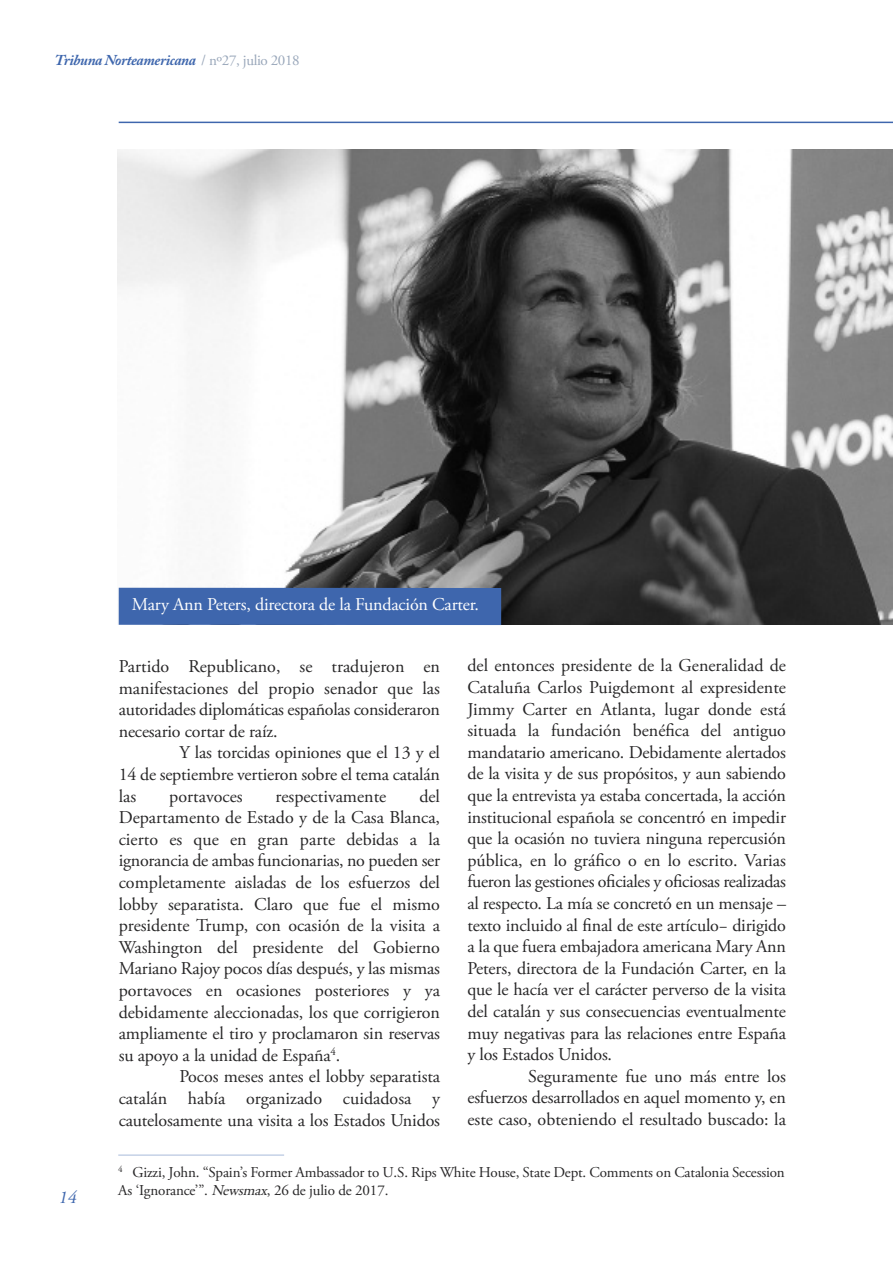
<style>
.page{position:relative;width:893px;height:1263px;background:#fff}
.page>*{position:absolute;margin:0;border:0;box-sizing:border-box;transform-origin:0 0}
.t1{font:18px/21.6px "Adobe Garamond Pro";letter-spacing:-.01em;color:#272627;text-align:justify}
.t2{font:18px "Adobe Garamond Pro";letter-spacing:-.01em;color:#fff}
.t3{font:italic 18px "Adobe Garamond Pro";color:#3e66ad}
.t4{font:15px/18px "Adobe Garamond Pro";letter-spacing:-.01em;color:#272627}
.t5{font:italic 700 15px "Adobe Caslon Pro";letter-spacing:-.025em;color:#3e66ad}
.s1{font-family:"Adobe Garamond Pro";font-weight:400;font-style:normal;color:#99a7ba}
.s2{font-style:italic}
</style>
<div class="page">
<hr style="left:119px;top:122px;width:774px;height:1px;background:#3e66ad">
<hr style="left:118px;top:1155px;width:166px;height:1px;background:#a8bada">
<img style="left:117px;top:150px;width:775px;height:474px">
<div style="left:119px;top:588px;width:382px;height:37px;background:#3e66ad"></div>
<p class="t5" style="left:55px;top:55px;width:246px">Tribuna Norteamericana <span class="s1">/ nº27, julio 2018</span></p>
<p class="t3" style="left:58px;top:1190px;width:23px">14</p>
<p class="t2" style="left:132px;top:597px;width:349px">Mary Ann Peters, directora de la Fundación Carter.</p>
<p class="t1" style="left:467px;top:656px;width:320px">del entonces presidente de la Generalidad de Cataluña Carlos Puigdemont al expresidente Jimmy Carter en Atlanta, lugar donde está situada la fundación benéfica del antiguo mandatario americano. Debidamente alertados de la visita y de sus propósitos, y aun sabiendo que la entrevista ya estaba concertada, la acción institucional española se concentró en impedir que la ocasión no tuviera ninguna repercusión pública, en lo gráfico o en lo escrito. Varias fueron las gestiones oficiales y oficiosas realizadas al respecto. La mía se concretó en un mensaje – texto incluido al final de este artículo− dirigido a la que fuera embajadora americana Mary Ann Peters, directora de la Fundación Carter, en la que le hacía ver el carácter perverso de la visita del catalán y sus consecuencias eventualmente muy negativas para las relaciones entre España y los Estados Unidos.</p>
<p class="t1" style="left:467px;top:1067px;width:320px;text-indent:61px">Seguramente fue uno más entre los esfuerzos desarrollados en aquel momento y, en este caso, obteniendo el resultado buscado: la</p>
<p class="t1" style="left:119px;top:657px;width:323px">Partido Republicano, se tradujeron en manifestaciones del propio senador que las autoridades diplomáticas españolas consideraron necesario cortar de raíz.</p>
<p class="t1" style="left:119px;top:743px;width:323px;text-indent:61px">Y las torcidas opiniones que el 13 y el 14 de septiembre vertieron sobre el tema catalán las</p>
<p class="t1" style="left:119px;top:787px;width:323px;text-indent:301px">del Departamento de Estado y de la Casa Blanca, cierto es que en gran parte debidas a la ignorancia de ambas funcionarias, no pueden ser completamente aisladas de los esfuerzos del lobby separatista. Claro que fue el mismo presidente Trump, con ocasión de la visita a Washington del presidente del Gobierno Mariano Rajoy pocos días después, y las mismas portavoces en ocasiones posteriores y ya debidamente aleccionadas, los que corrigieron ampliamente el tiro y proclamaron sin reservas su apoyo a la unidad de España<sup>4</sup>.</p>
<p class="t1" style="left:119px;top:1067px;width:323px;text-indent:61px">Pocos meses antes el lobby separatista catalán había organizado cuidadosa y cautelosamente una visita a los Estados Unidos</p>
<p class="t4" style="left:118px;top:1164px;width:668px"><sup>4</sup> Gizzi, John. “Spain’s Former Ambassador to U.S. Rips White House, State Dept. Comments on Catalonia Secession<br>As ‘Ignorance’”. <span class="s2">Newsmax</span>, 26 de julio de 2017.</p>
<p class="t1" style="left:169px;top:787px;width:75px">portavoces</p>
<p class="t1" style="left:276px;top:787px;width:112px">respectivamente</p>
</div>
